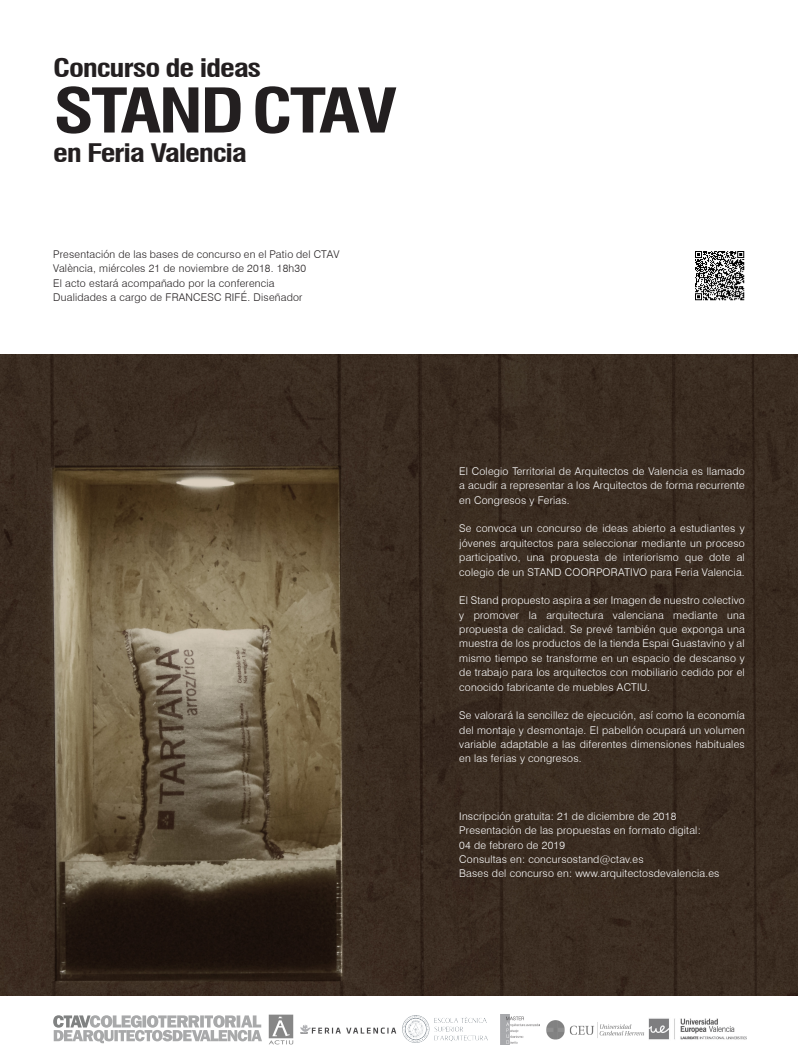
<style>
.page{position:relative;width:798px;height:1063px;background:#fff}
.page>*{position:absolute;margin:0;border:0;box-sizing:border-box;transform-origin:0 0}
.t1{font:700 condensed 60px "Swiss 721 BT";letter-spacing:-.04em;color:#231f20;scale:1.25 1}
.t2{font:700 condensed 25px "Swiss 721 BT";letter-spacing:-.04em;color:#231f20;scale:1.25 1}
.t3{font:300 10.62px/14.4px "Swiss 721 BT";letter-spacing:.02em;color:#fff;text-align:justify}
.t4{font:300 10.62px/14.4px "Swiss 721 BT";letter-spacing:.02em;color:#231f20}
</style>
<div class="page">
<img style="left:0;top:354px;width:797px;height:642px">
<img style="left:402px;top:1016px;width:85px;height:27px">
<img style="left:269px;top:1014px;width:24px;height:31px">
<img style="left:648px;top:1018px;width:98px;height:22px">
<img style="left:546px;top:1020px;width:98px;height:20px">
<img style="left:300px;top:1024px;width:97px;height:10px">
<img style="left:500px;top:1015px;width:39px;height:29px">
<svg style="left:53px;top:1015px;width:209px;height:28px"></svg>
<img style="left:695px;top:251px;width:49px;height:50px">
<h2 class="t2" style="left:53px;top:53px;width:168px">Concurso de ideas</h2>
<h1 class="t1" style="left:53px;top:75px;width:277px">STAND CTAV</h1>
<h2 class="t2" style="left:53px;top:138px;width:157px">en Feria Valencia</h2>
<p class="t4" style="left:53px;top:247px;width:287px">Presentación de las bases de concurso en el Patio del CTAV València, miércoles 21 de noviembre de 2018. 18h30<br>El acto estará acompañado por la conferencia<br>Dualidades a cargo de FRANCESC RIFÉ. Diseñador</p>
<p class="t3" style="left:459px;top:464px;width:287px">El Colegio Territorial de Arquitectos de Valencia es llamado a acudir a representar a los Arquitectos de forma recurrente en Congresos y Ferias.</p>
<p class="t3" style="left:459px;top:521px;width:287px">Se convoca un concurso de ideas abierto a estudiantes y jóvenes arquitectos para seleccionar mediante un proceso participativo, una propuesta de interiorismo que dote al colegio de un STAND COORPORATIVO para Feria Valencia.</p>
<p class="t3" style="left:459px;top:593px;width:287px">El Stand propuesto aspira a ser Imagen de nuestro colectivo y promover la arquitectura valenciana mediante una propuesta de calidad. Se prevé también que exponga una muestra de los productos de la tienda Espai Guastavino y al mismo tiempo se transforme en un espacio de descanso y de trabajo para los arquitectos con mobiliario cedido por el conocido fabricante de muebles ACTIU.</p>
<p class="t3" style="left:459px;top:708px;width:287px">Se valorará la sencillez de ejecución, así como la economía del montaje y desmontaje. El pabellón ocupará un volumen variable adaptable a las diferentes dimensiones habituales en las ferias y congresos.</p>
<p class="t3" style="left:459px;top:809px;width:261px;text-align:left">Inscripción gratuita: 21 de diciembre de 2018<br>Presentación de las propuestas en formato digital:<br>04 de febrero de 2019<br>Consultas en: concursostand@ctav.es<br>Bases del concurso en: www.arquitectosdevalencia.es</p>
</div>
